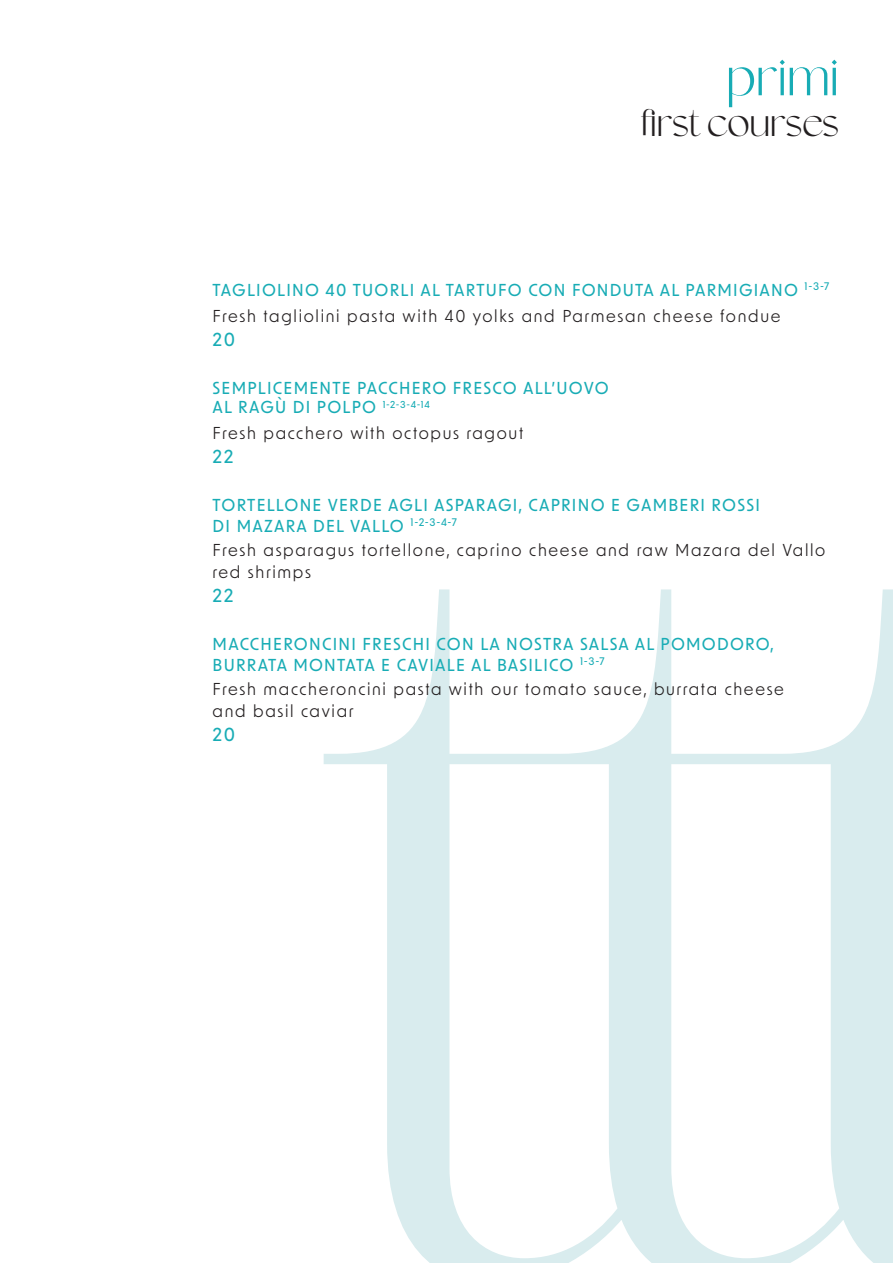
<style>
.page{position:relative;width:893px;height:1263px;background:#fff}
.page>*{position:absolute;margin:0;border:0;box-sizing:border-box;transform-origin:0 0}
.t1{font:55.05px "Rayleigh Glamour";color:#18acb5}
.t2{font:39.6px "Rayleigh Glamour";color:#231f20}
.t3{font:500 18px "New Order";letter-spacing:.075em;color:#18acb5}
.t4{font:500 16.5px/21.6px "New Order";letter-spacing:.075em;color:#18acb5}
.t5{font:16.5px/21.6px "New Order";letter-spacing:.1em;color:#231f20}
</style>
<div class="page">
<svg style="left:324px;top:589px;width:569px;height:674px"></svg>
<p class="t1" style="left:726px;top:46px;width:114px">primi</p>
<p class="t2" style="left:640px;top:100px;width:200px">first courses</p>
<p class="t4" style="left:213px;top:279px;width:618px">TAGLIOLINO 40 TUORLI AL TARTUFO CON FONDUTA AL PARMIGIANO <sup>1-3-7</sup></p>
<p class="t5" style="left:213px;top:304px;width:569px">Fresh tagliolini pasta with 40 yolks and Parmesan cheese fondue</p>
<p class="t3" style="left:213px;top:327px;width:24px">20</p>
<p class="t4" style="left:213px;top:377px;width:398px;line-height:19.8px">SEMPLICEMENTE PACCHERO FRESCO ALL’UOVO<br>AL RAGÙ DI POLPO <sup>1-2-3-4-14</sup></p>
<p class="t5" style="left:213px;top:422px;width:312px">Fresh pacchero with octopus ragout</p>
<p class="t3" style="left:213px;top:445px;width:22px">22</p>
<p class="t4" style="left:213px;top:493px;width:549px">TORTELLONE VERDE AGLI ASPARAGI, CAPRINO E GAMBERI ROSSI<br>DI MAZARA DEL VALLO <sup>1-2-3-4-7</sup></p>
<p class="t5" style="left:213px;top:539px;width:614px">Fresh asparagus tortellone, caprino cheese and raw Mazara del Vallo red shrimps</p>
<p class="t3" style="left:213px;top:583px;width:22px">22</p>
<p class="t4" style="left:213px;top:632px;width:563px">MACCHERONCINI FRESCHI CON LA NOSTRA SALSA AL POMODORO,<br>BURRATA MONTATA E CAVIALE AL BASILICO <sup>1-3-7</sup></p>
<p class="t5" style="left:213px;top:678px;width:573px">Fresh maccheroncini pasta with our tomato sauce, burrata cheese and basil caviar</p>
<p class="t3" style="left:213px;top:722px;width:24px">20</p>
</div>
